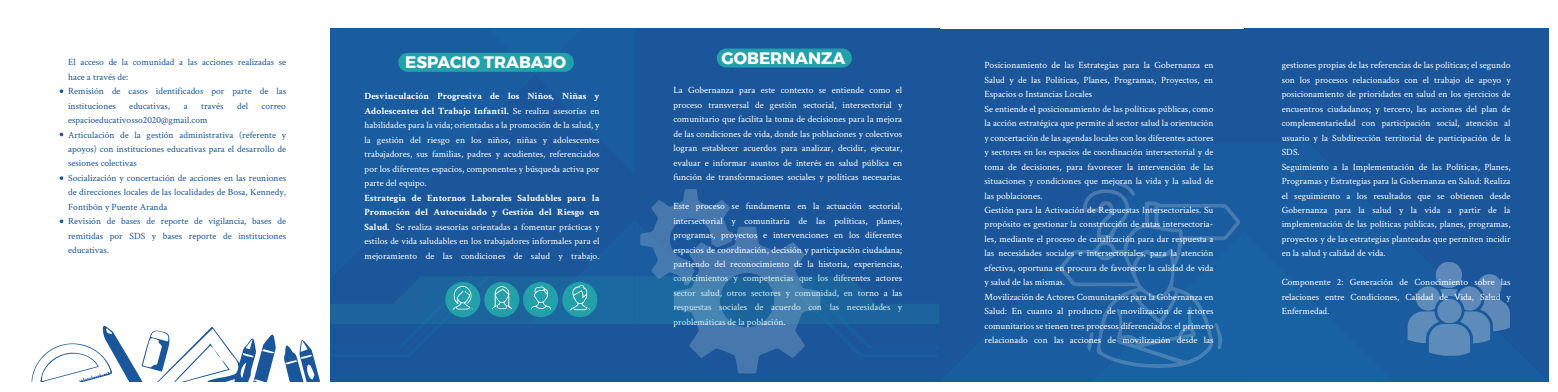
<style>
.page{position:relative;width:1558px;height:392px;background:#fff}
.page>*{position:absolute;margin:0;border:0;box-sizing:border-box;transform-origin:0 0}
.t1{font:700 16.5px "Montserrat";color:#fff}
.t2{font:9.6px/14.4px "Crimson Text";color:#fff;text-align:justify}
.t3{font:9.6px/14.4px "Crimson Text";color:#1a5699}
.s1{font-weight:700}
</style>
<div class="page">
<div style="left:330px;top:29px;width:305px;height:352px;background:#1a5699"></div>
<div style="left:488px;top:29px;width:92px;height:45px;background:#1862a4"></div>
<div style="left:398px;top:53px;width:176px;height:19px;background:#23a0aa;border-radius:9px"></div>
<svg style="left:60px;top:89px;width:3px;height:4px"></svg>
<svg style="left:60px;top:176px;width:3px;height:4px"></svg>
<svg style="left:60px;top:219px;width:3px;height:4px"></svg>
<svg style="left:60px;top:132px;width:3px;height:4px"></svg>
<svg style="left:284px;top:340px;width:36px;height:41px"></svg>
<svg style="left:32px;top:325px;width:244px;height:56px"></svg>
<div style="left:635px;top:29px;width:304px;height:352px;background:#1a5699"></div>
<div style="left:716px;top:48px;width:135px;height:19px;background:#23a0aa;border-radius:9px"></div>
<svg style="left:330px;top:189px;width:608px;height:184px"></svg>
<div style="left:939px;top:29px;width:305px;height:352px;background:#1a5699"></div>
<svg style="left:1059px;top:250px;width:23px;height:37px"></svg>
<div style="left:1243px;top:29px;width:305px;height:352px;background:#1a5699"></div>
<svg style="left:1082px;top:182px;width:311px;height:199px"></svg>
<svg style="left:1407px;top:262px;width:102px;height:93px"></svg>
<p class="t3" style="left:68px;top:54px;width:219px">El acceso de la comunidad a las acciones realizadas se</p>
<h1 class="t1" style="left:405px;top:49px;width:162px">ESPACIO TRABAJO</h1>
<p class="t3" style="left:68px;top:69px;width:219px">hace a través de:<br>Remisión de casos identificados por parte de las instituciones</p>
<p class="t2" style="left:364px;top:89px;width:236px"><span class="s1">Desvinculación Progresiva de los Niños, Niñas y Adolescentes del Trabajo Infantil.</span> Se realiza asesorías en habilidades para la vida; orientadas a la promoción de la salud, y la gestión del riesgo en los niños, niñas y adolescentes trabajadores, sus familias, padres y acudientes, referenciados por los diferentes espacios, componentes y búsqueda activa por parte del equipo.</p>
<p class="t2" style="left:364px;top:190px;width:236px"><span class="s1">Estrategia de Entornos Laborales Saludables para la Promoción del Autocuidado y Gestión del Riesgo en Salud.</span> Se realiza asesorías orientadas a fomentar prácticas y estilos de vida saludables en los trabajadores informales para el mejoramiento de las condiciones de salud y trabajo.</p>
<p class="t3" style="left:129px;top:98px;width:42px">educativas,</p>
<p class="t3" style="left:184px;top:98px;width:5px">a</p>
<p class="t3" style="left:201px;top:98px;width:24px">través</p>
<p class="t3" style="left:237px;top:98px;width:13px">del</p>
<p class="t3" style="left:261px;top:98px;width:26px">correo</p>
<p class="t3" style="left:68px;top:112px;width:219px">espacioeducativosso2020@gmail.com<br>Articulación de la gestión administrativa (referente y apoyos) con instituciones educativas para el desarrollo de sesiones colectivas<br>Socialización y concertación de acciones en las reuniones de direcciones locales de las localidades de Bosa, Kennedy, Fontibón y Puente Aranda<br>Revisión de bases de reporte de vigilancia, bases de remitidas por SDS y bases reporte de instituciones educativas.</p>
<h1 class="t1" style="left:721px;top:45px;width:125px">GOBERNANZA</h1>
<p class="t2" style="left:673px;top:83px;width:230px">La Gobernanza para este contexto se entiende como el proceso transversal de gestión sectorial, intersectorial y comunitario que facilita la toma de decisiones para la mejora de las condiciones de vida, donde las poblaciones y colectivos logran establecer acuerdos para analizar, decidir, ejecutar, evaluar e informar asuntos de interés en salud pública en función de transformaciones sociales y políticas necesarias.</p>
<p class="t2" style="left:673px;top:198px;width:230px">Este proceso se fundamenta en la actuación sectorial, intersectorial y comunitaria de las políticas, planes, programas, proyectos e intervenciones en los diferentes espacios de coordinación, decisión y participación ciudadana; partiendo del reconocimiento de la historia, experiencias, conocimientos y competencias que los diferentes actores sector salud, otros sectores y comunidad, en torno a las respuestas sociales de acuerdo con las necesidades y problemáticas de la población.</p>
<p class="t2" style="left:984px;top:58px;width:230px;text-align:left">Posicionamiento de las Estrategias para la Gobernanza en Salud y de las Políticas, Planes, Programas, Proyectos, en Espacios o Instancias Locales<br>Se entiende el posicionamiento de las políticas públicas, como la acción estratégica que permite al sector salud la orientación y concertación de las agendas locales con los diferentes actores y sectores en los espacios de coordinación intersectorial y de toma de decisiones, para favorecer la intervención de las situaciones y condiciones que mejoran la vida y la salud de las poblaciones.<br>Gestión para la Activación de Respuestas Intersectoriales. Su propósito es gestionar la construcción de rutas intersectoria&shy;les, mediante el proceso de canalización para dar respuesta a las necesidades sociales e intersectoriales, para la atención efectiva, oportuna en procura de favorecer la calidad de vida y salud de las mismas.<br>Movilización de Actores Comunitarios para la Gobernanza en Salud: En cuanto al producto de movilización de actores comunitarios se tienen tres procesos diferenciados: el primero relacionado con las acciones de movilización desde las</p>
<p class="t2" style="left:1281px;top:58px;width:230px;text-align:left">gestiones propias de las referencias de las políticas; el segundo son los procesos relacionados con el trabajo de apoyo y posicionamiento de prioridades en salud en los ejercicios de encuentros ciudadanos; y tercero, las acciones del plan de complementariedad con participación social, atención al usuario y la Subdirección territorial de participación de la SDS.<br>Seguimiento a la Implementación de las Políticas, Planes, Programas y Estrategias para la Gobernanza en Salud: Realiza el seguimiento a los resultados que se obtienen desde Gobernanza para la salud y la vida a partir de la implementación de las políticas públicas, planes, programas, proyectos y de las estrategias planteadas que permiten incidir en la salud y calidad de vida.</p>
<p class="t2" style="left:1281px;top:274px;width:230px">Componente 2: Generación de Conocimiento sobre las relaciones entre Condiciones, Calidad de Vida, Salud y Enfermedad.</p>
</div>
